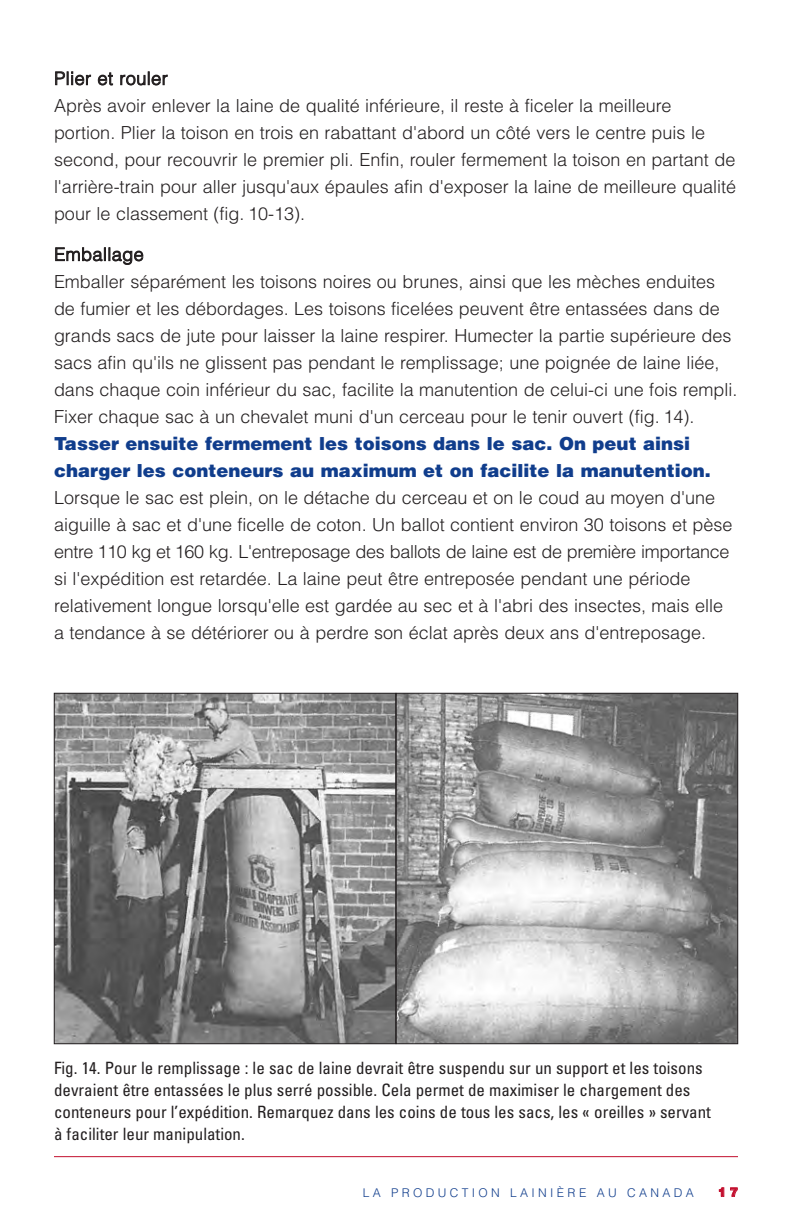
<style>
.page{position:relative;width:792px;height:1224px;background:#fff}
.page>*{position:absolute;margin:0;border:0;box-sizing:border-box;transform-origin:0 0}
.t1{font:300 18px/27px "Helvetica LT Std";color:#231f20}
.t2{font:900 18px/27px "Helvetica LT Std";color:#103d8c}
.t3{font:condensed 17px/22px "Univers";color:#231f20}
.t4{font:300 12px "Helvetica";letter-spacing:.28em;color:#103d8c}
.t5{font:900 12px "Helvetica";color:#c3102f}
</style>
<div class="page">
<img style="left:56px;top:695px;width:338px;height:347px">
<div style="left:54px;top:693px;width:342px;height:351px;border:1px solid #231f20"></div>
<hr style="left:54px;top:1156px;width:684px;height:1px;background:#c3102f">
<svg style="left:398px;top:695px;width:338px;height:347px;background:#a4a4a4"></svg>
<div style="left:396px;top:693px;width:342px;height:351px;border:1px solid #231f20"></div>
<p class="t1" style="left:54px;top:67px;width:684px">Plier et rouler<br>Après avoir enlever la laine de qualité inférieure, il reste à ficeler la meilleure portion. Plier la toison en trois en rabattant d'abord un côté vers le centre puis le second, pour recouvrir le premier pli. Enfin, rouler fermement la toison en partant de l'arrière-train pour aller jusqu'aux épaules afin d'exposer la laine de meilleure qualité pour le classement (fig. 10-13).</p>
<p class="t1" style="left:54px;top:242px;width:685px">Emballage<br>Emballer séparément les toisons noires ou brunes, ainsi que les mèches enduites de fumier et les débordages. Les toisons ficelées peuvent être entassées dans de grands sacs de jute pour laisser la laine respirer. Humecter la partie supérieure des sacs afin qu'ils ne glissent pas pendant le remplissage; une poignée de laine liée, dans chaque coin inférieur du sac, facilite la manutention de celui-ci une fois rempli.<br>Fixer chaque sac à un chevalet muni d'un cerceau pour le tenir ouvert (fig. 14).</p>
<p class="t2" style="left:54px;top:432px;width:658px">Tasser ensuite fermement les toisons dans le sac. On peut ainsi charger les conteneurs au maximum et on facilite la manutention.</p>
<p class="t1" style="left:54px;top:486px;width:680px">Lorsque le sac est plein, on le détache du cerceau et on le coud au moyen d'une aiguille à sac et d'une ficelle de coton. Un ballot contient environ 30 toisons et pèse entre 110 kg et 160 kg. L'entreposage des ballots de laine est de première importance si l'expédition est retardée. La laine peut être entreposée pendant une période relativement longue lorsqu'elle est gardée au sec et à l'abri des insectes, mais elle a tendance à se détériorer ou à perdre son éclat après deux ans d'entreposage.</p>
<p class="t3" style="left:54px;top:1059px;width:659px">Fig. 14. Pour le remplissage : le sac de laine devrait être suspendu sur un support et les toisons devraient être entassées le plus serré possible. Cela permet de maximiser le chargement des conteneurs pour l’expédition. Remarquez dans les coins de tous les sacs, les « oreilles » servant à faciliter leur manipulation.</p>
<p class="t4" style="left:363px;top:1188px;width:332px">LA PRODUCTION LAINIÈRE AU CANADA</p>
<p class="t5" style="left:718px;top:1188px;width:21px">1 7</p>
</div>
